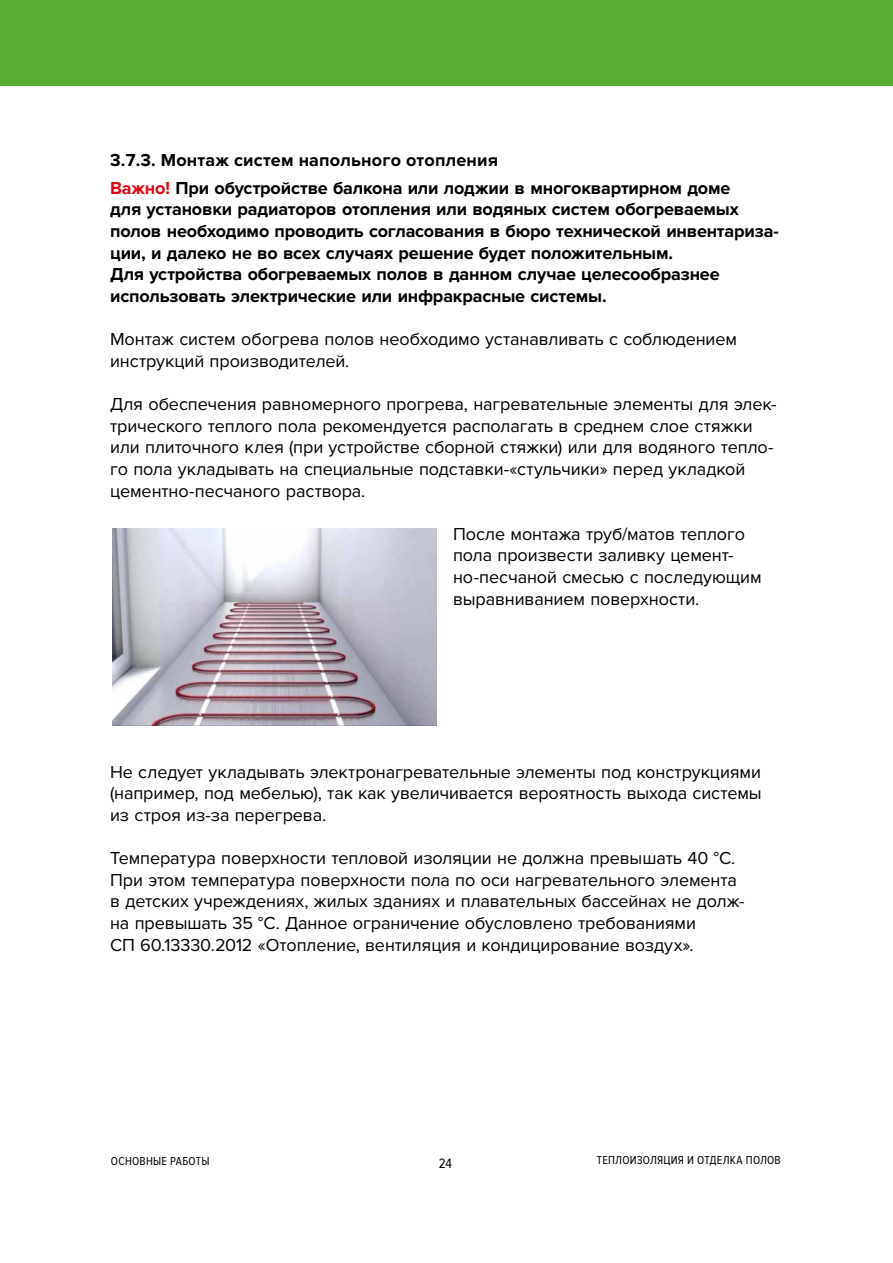
<style>
.page{position:relative;width:893px;height:1263px;background:#fff}
.page>*{position:absolute;margin:0;border:0;box-sizing:border-box;transform-origin:0 0}
.t1{font:18px/21.6px "Proxima Nova";letter-spacing:-.005em;color:#000}
.t2{font:700 18px/21.6px "Proxima Nova";letter-spacing:-.01em;color:#000}
.t3{font:13.95px "Proxima Nova Cond";color:#000}
.t4{font:12px "Proxima Nova Cond";letter-spacing:.02em;color:#000}
.s1{color:#e30613}
</style>
<div class="page">
<div style="left:0;top:0;width:893px;height:85px;background:#56af31"></div>
<img style="left:112px;top:529px;width:324px;height:196px">
<p class="t2" style="left:110px;top:147px;width:622px;line-height:27.3px">3.7.3. Монтаж систем напольного отопления<br><span class="s1">Важно!</span> При обустройстве балкона или лоджии в многоквартирном доме</p>
<p class="t2" style="left:110px;top:199px;width:670px">для установки радиаторов отопления или водяных систем обогреваемых полов необходимо проводить согласования в бюро технической инвентариза&shy;ции, и далеко не во всех случаях решение будет положительным.<br>Для устройства обогреваемых полов в данном случае целесообразнее использовать электрические или инфракрасные системы.</p>
<p class="t1" style="left:110px;top:329px;width:628px">Монтаж систем обогрева полов необходимо устанавливать с соблюдением инструкций производителей.</p>
<p class="t1" style="left:110px;top:393px;width:668px">Для обеспечения равномерного прогрева, нагревательные элементы для элек&shy;трического теплого пола рекомендуется располагать в среднем слое стяжки или плиточного клея (при устройстве сборной стяжки) или для водяного тепло&shy;го пола укладывать на специальные подставки-«стульчики» перед укладкой цементно-песчаного раствора.</p>
<p class="t1" style="left:453px;top:523px;width:310px">После монтажа труб/матов теплого пола произвести заливку цемент&shy;но-песчаной смесью с последующим выравниванием поверхности.</p>
<p class="t1" style="left:110px;top:761px;width:653px;text-align:justify">Не следует укладывать электронагревательные элементы под конструкциями (например, под мебелью), так как увеличивается вероятность выхода системы из строя из-за перегрева.</p>
<p class="t1" style="left:110px;top:848px;width:636px">Температура поверхности тепловой изоляции не должна превышать 40 °C.<br>При этом температура поверхности пола по оси нагревательного элемента в детских учреждениях, жилых зданиях и плавательных бассейнах не долж&shy;на превышать 35 °C. Данное ограничение обусловлено требованиями<br>СП 60.13330.2012 «Отопление, вентиляция и кондицирование воздух».</p>
<p class="t4" style="left:111px;top:1154px;width:100px">ОСНОВНЫЕ РАБОТЫ</p>
<p class="t4" style="left:597px;top:1153px;width:185px">ТЕПЛОИЗОЛЯЦИЯ И ОТДЕЛКА ПОЛОВ</p>
<p class="t3" style="left:439px;top:1155px;width:15px">24</p>
</div>
